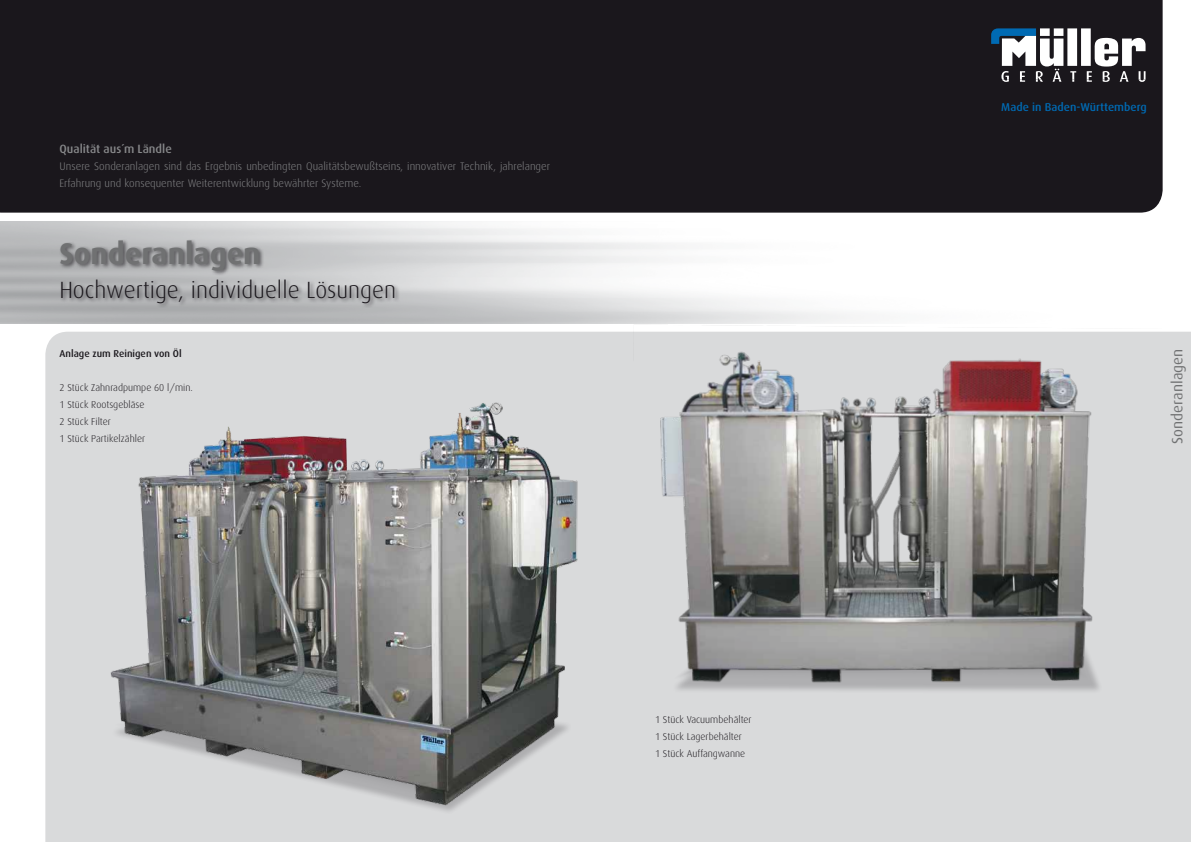
<style>
.page{position:relative;width:1191px;height:842px;background:#fff}
.page>*{position:absolute;margin:0;border:0;box-sizing:border-box;transform-origin:0 0}
.t1{font:700 30px "Dax";color:#707172}
.t2{font:300 23.5px "Dax";color:#1a171c}
.t3{font:15px "Dax";letter-spacing:.005em;color:#707172}
.t4{font:500 12px "Dax";color:#87888a}
.t5{font:500 11.4px "Dax";letter-spacing:.005em;color:#006ab3}
.t6{font:300 11px/17px "Dax";color:#87888a}
.t7{font:300 10px/17px "Dax";color:#1a171c}
.t8{font:500 10px "Dax";color:#1a171c}
</style>
<div class="page">
<div style="left:45px;top:332px;width:1146px;height:510px;background:#d9dadb"></div>
<div style="left:0;top:0;width:1162px;height:213px;background:#1a171c"></div>
<svg style="left:991px;top:28px;width:154px;height:54px"></svg>
<div style="left:59px;top:239px;width:341px;height:70px;background:#1a171c;opacity:.6"></div>
<img style="left:86px;top:391px;width:592px;height:428px">
<img style="left:630px;top:331px;width:532px;height:394px">
<p class="t4" style="left:60px;top:142px;width:114px">Qualität aus´m Ländle</p>
<p class="t6" style="left:60px;top:158px;width:492px">Unsere Sonderanlagen sind das Ergebnis unbedingten Qualitätsbewußtseins, innovativer Technik, jahrelanger<br>Erfahrung und konsequenter Weiterentwicklung bewährter Systeme.</p>
<h1 class="t1" style="left:59px;top:236px;width:203px">Sonderanlagen</h1>
<h2 class="t2" style="left:59px;top:277px;width:338px">Hochwertige, individuelle Lösungen</h2>
<p class="t8" style="left:60px;top:348px;width:124px">Anlage zum Reinigen von Öl</p>
<p class="t7" style="left:60px;top:379px;width:135px">2 Stück Zahnradpumpe 60 l/min.<br>1 Stück Rootsgebläse<br>2 Stück Filter<br>1 Stück Partikelzähler</p>
<p class="t7" style="left:655px;top:711px;width:98px">1 Stück Vacuumbehälter<br>1 Stück Lagerbehälter<br>1 Stück Auffangwanne</p>
<p class="t5" style="left:1001px;top:100px;width:147px">Made in Baden-Württemberg</p>
<h3 class="t3" style="left:1169px;top:444px;width:97px;rotate:-90deg">Sonderanlagen</h3>
</div>
